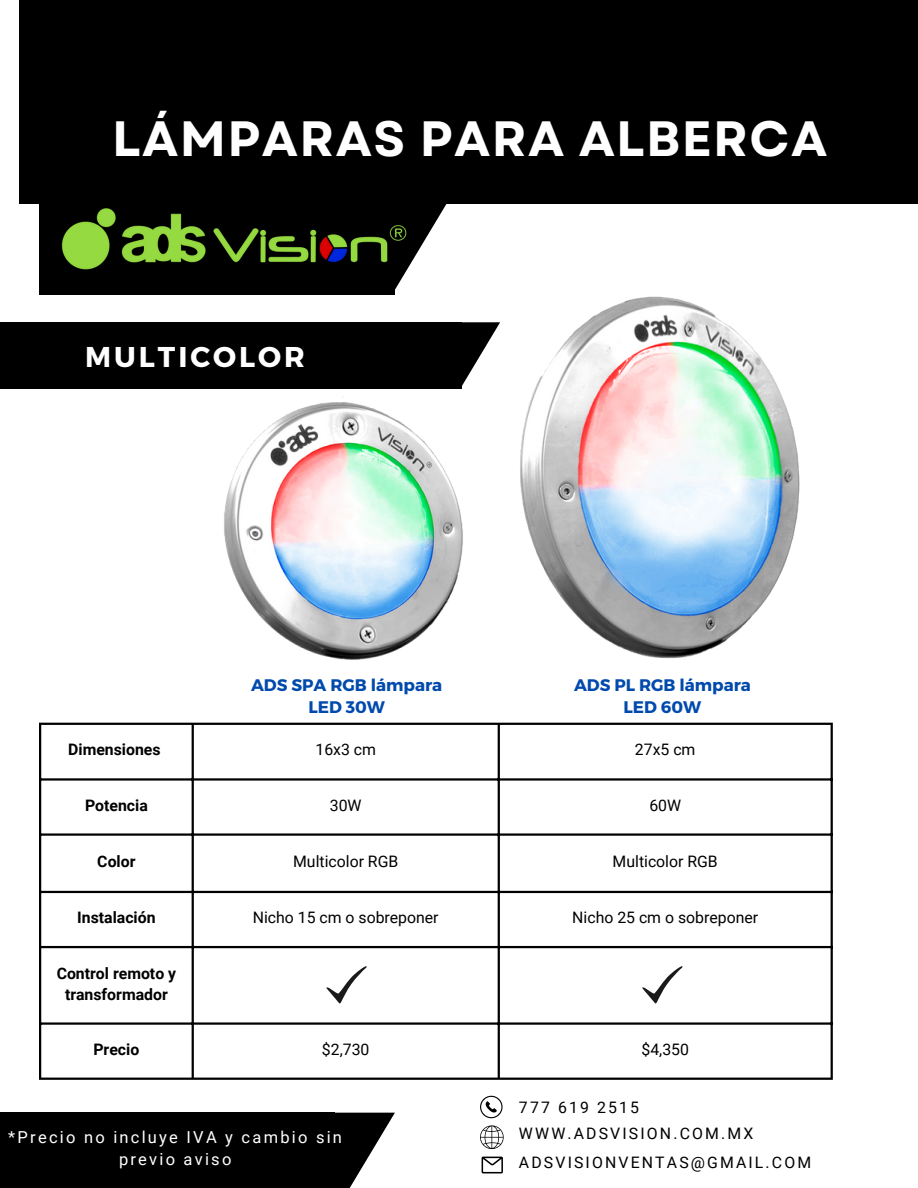
<style>
.page{position:relative;width:918px;height:1188px;background:#fff}
.page>*{position:absolute;margin:0;border:0;box-sizing:border-box;transform-origin:0 0}
.t1{font:700 49.5px "Garet";letter-spacing:.03em;color:#fff}
.t2{font:700 28.65px "Montserrat";letter-spacing:.105em;color:#fff}
.t3{font:700 16.8px/22.5px "Montserrat";color:#004aad;text-align:center}
.t4{font:16.5px/22.5px "Roboto";letter-spacing:.135em;color:#fff;text-align:center}
.t5{font:15.9px "Roboto";color:#000}
.t6{font:700 15.9px/21.3px "Roboto";color:#000;text-align:center}
.t7{font:15.9px "Roboto";letter-spacing:.135em;color:#000}
</style>
<div class="page">
<div style="left:19px;top:0;width:899px;height:204px;background:#000"></div>
<div style="left:39px;top:183px;width:356px;height:111px;background:#000"></div>
<svg style="left:395px;top:204px;width:52px;height:86px"></svg>
<div style="left:0;top:322px;width:462px;height:67px;background:#000"></div>
<svg style="left:462px;top:322px;width:35px;height:64px"></svg>
<div style="left:0;top:1113px;width:334px;height:75px;background:#000"></div>
<svg style="left:334px;top:1113px;width:61px;height:75px"></svg>
<img style="left:61px;top:204px;width:356px;height:70px">
<svg style="left:480px;top:1125px;width:24px;height:24px"></svg>
<svg style="left:482px;top:1157px;width:21px;height:16px"></svg>
<svg style="left:480px;top:1096px;width:23px;height:22px"></svg>
<img style="left:224px;top:396px;width:239px;height:264px">
<img style="left:497px;top:296px;width:303px;height:363px">
<hr style="left:39px;top:725px;width:2px;height:353px;background:#000">
<hr style="left:192px;top:725px;width:2px;height:353px;background:#000">
<hr style="left:498px;top:725px;width:2px;height:353px;background:#000">
<hr style="left:831px;top:725px;width:2px;height:353px;background:#000">
<hr style="left:39px;top:723px;width:794px;height:2px;background:#000">
<hr style="left:39px;top:778px;width:794px;height:3px;background:#000">
<hr style="left:39px;top:833px;width:794px;height:3px;background:#000">
<hr style="left:39px;top:891px;width:794px;height:2px;background:#000">
<hr style="left:39px;top:946px;width:794px;height:2px;background:#000">
<hr style="left:39px;top:1022px;width:794px;height:3px;background:#000">
<hr style="left:39px;top:1078px;width:794px;height:2px;background:#000">
<svg style="left:326px;top:966px;width:41px;height:38px"></svg>
<svg style="left:642px;top:966px;width:41px;height:38px"></svg>
<p class="t1" style="left:112px;top:103px;width:716px">LÁMPARAS PARA ALBERCA</p>
<p class="t2" style="left:85px;top:338px;width:221px">MULTICOLOR</p>
<p class="t3" style="left:251px;top:673px;width:193px">ADS SPA RGB lámpara<br>LED 30W</p>
<p class="t3" style="left:574px;top:673px;width:178px">ADS PL RGB lámpara<br>LED 60W</p>
<p class="t6" style="left:68px;top:739px;width:94px">Dimensiones</p>
<p class="t5" style="left:315px;top:741px;width:62px">16x3 cm</p>
<p class="t5" style="left:635px;top:741px;width:62px">27x5 cm</p>
<p class="t6" style="left:85px;top:795px;width:64px">Potencia</p>
<p class="t5" style="left:330px;top:796px;width:33px">30W</p>
<p class="t5" style="left:649px;top:796px;width:33px">60W</p>
<p class="t6" style="left:97px;top:851px;width:40px">Color</p>
<p class="t5" style="left:293px;top:852px;width:107px">Multicolor RGB</p>
<p class="t5" style="left:613px;top:852px;width:107px">Multicolor RGB</p>
<p class="t6" style="left:77px;top:907px;width:80px">Instalación</p>
<p class="t5" style="left:253px;top:909px;width:187px">Nicho 15 cm o sobreponer</p>
<p class="t5" style="left:572px;top:909px;width:187px">Nicho 25 cm o sobreponer</p>
<p class="t6" style="left:57px;top:963px;width:121px">Control remoto y transformador</p>
<p class="t6" style="left:93px;top:1039px;width:47px">Precio</p>
<p class="t5" style="left:322px;top:1040px;width:49px">$2,730</p>
<p class="t5" style="left:641px;top:1040px;width:49px">$4,350</p>
<p class="t4" style="left:8px;top:1126px;width:335px">*Precio no incluye IVA y cambio sin previo aviso</p>
<p class="t7" style="left:519px;top:1098px;width:122px">777 619 2515</p>
<p class="t7" style="left:519px;top:1124px;width:236px">WWW.ADSVISION.COM.MX</p>
<p class="t7" style="left:519px;top:1153px;width:294px">ADSVISIONVENTAS@GMAIL.COM</p>
</div>
